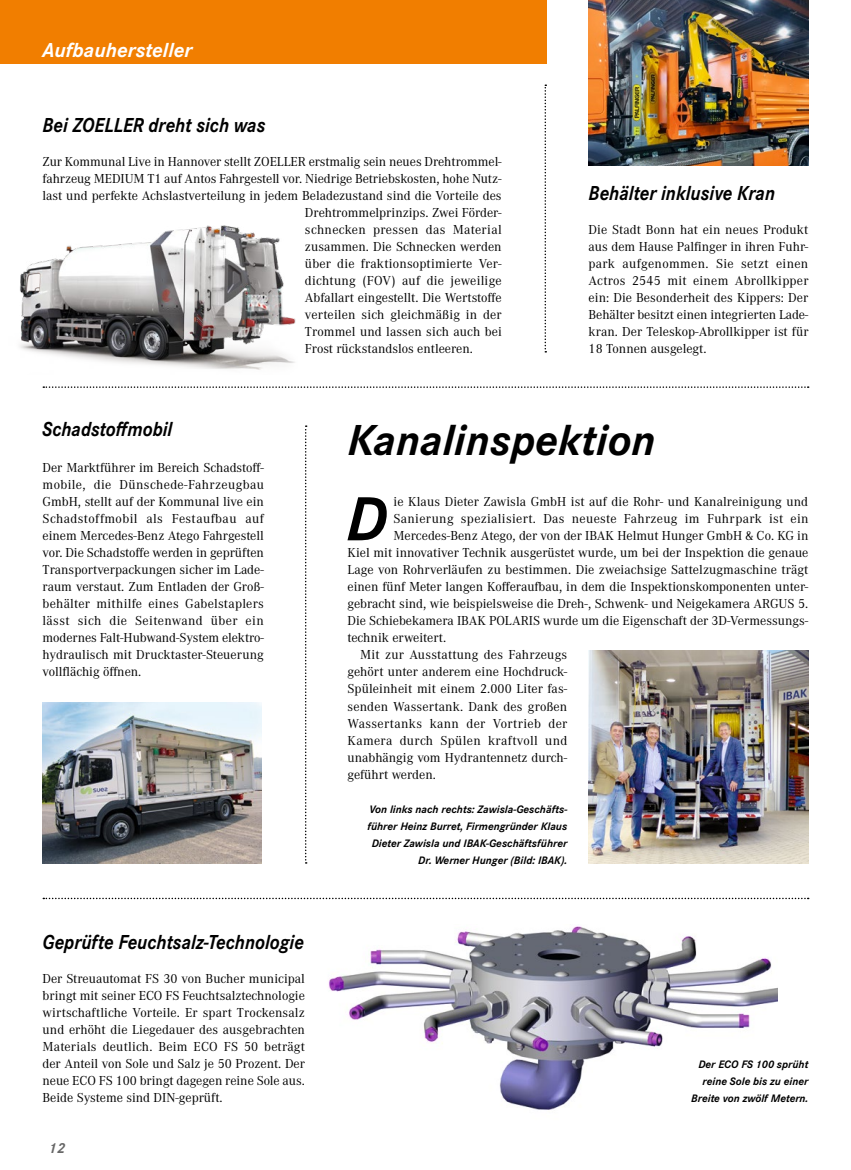
<style>
.page{position:relative;width:851px;height:1170px;background:#fff}
.page>*{position:absolute;margin:0;border:0;box-sizing:border-box;transform-origin:0 0}
.Grundtext_Inital{font:italic 700 64.5px "Corporate S";color:#000}
.Titel_42pt{font:italic 700 45px "Corporate S";color:#000}
.Titel_14pt{font:italic 700 21px "Corporate S";color:#000;scale:.9 1}
.Rubrik_Special{font:italic 700 21px "Corporate S";color:#fff}
.NoXML_Seitenzahl{font:italic 700 15px "Corporate S";color:#676767}
.Grundtext_ohne_Einzu{font:13.5px/17px "Corporate A";color:#000;text-align:justify}
.Grundtext_Inital-2{font:13.5px "Corporate A";color:#000}
.Grundtext_mit_Einzug{font:13.5px/17px "Corporate A";color:#000;text-align:justify}
.Grundtext_Inital-3{font:13.5px "Corporate A";letter-spacing:.025em;color:#000}
.Grundtext_ohne_Einzu-2{font:13.5px "Corporate A";letter-spacing:.02em;color:#000}
.Grundtext_ohne_Einzu-3{font:13.5px "Corporate A";letter-spacing:.025em;color:#000}
.Bildunterschrift{font:italic 700 11.25px/17px "Corporate S";color:#000;text-align:right}
</style>
<div class="page">
<div style="left:0;top:0;width:546px;height:64px;background:#f17e00"></div>
<img style="left:328px;top:926px;width:449px;height:184px">
<img style="left:588px;top:0;width:220px;height:166px">
<svg style="left:43px;top:386px;width:765px;height:2px"></svg>
<svg style="left:43px;top:897px;width:765px;height:2px"></svg>
<svg style="left:544px;top:84px;width:2px;height:268px"></svg>
<svg style="left:305px;top:425px;width:1px;height:438px"></svg>
<img style="left:588px;top:651px;width:220px;height:212px">
<img style="left:43px;top:702px;width:219px;height:161px">
<img style="left:20px;top:225px;width:276px;height:145px">
<p class="Rubrik_Special" style="left:43px;top:36px;width:151px">Aufbauhersteller</p>
<p class="Titel_14pt" style="left:43px;top:111px;width:249px">Bei ZOELLER dreht sich was</p>
<p class="Grundtext_ohne_Einzu" style="left:43px;top:152px;width:460px">Zur Kommunal Live in Hannover stellt ZOELLER erstmalig sein neues Drehtrommel-</p>
<p class="Grundtext_ohne_Einzu" style="left:43px;top:169px;width:460px">fahrzeug MEDIUM T1 auf Antos Fahrgestell vor. Niedrige Betriebskosten, hohe Nutz-</p>
<p class="Grundtext_ohne_Einzu" style="left:43px;top:186px;width:460px">last und perfekte Achslastverteilung in jedem Beladezustand sind die Vorteile des</p>
<p class="Grundtext_ohne_Einzu" style="left:305px;top:203px;width:198px">Drehtrommelprinzips. Zwei Förder-</p>
<p class="Grundtext_ohne_Einzu-3" style="left:305px;top:220px;width:198px">schnecken pressen das Material</p>
<p class="Grundtext_ohne_Einzu" style="left:305px;top:237px;width:198px">zusammen. Die Schnecken werden</p>
<p class="Grundtext_ohne_Einzu" style="left:305px;top:254px;width:198px">über die fraktionsoptimierte Ver-</p>
<p class="Grundtext_ohne_Einzu-2" style="left:305px;top:271px;width:198px">dichtung (FOV) auf die jeweilige</p>
<p class="Grundtext_ohne_Einzu" style="left:305px;top:288px;width:198px">Abfallart eingestellt. Die Wertstoffe</p>
<p class="Grundtext_ohne_Einzu" style="left:305px;top:305px;width:198px">verteilen sich gleichmäßig in der</p>
<p class="Grundtext_ohne_Einzu" style="left:305px;top:322px;width:198px">Trommel und lassen sich auch bei</p>
<p class="Grundtext_ohne_Einzu" style="left:305px;top:339px;width:169px">Frost rückstandslos entleeren.</p>
<p class="Titel_14pt" style="left:588px;top:179px;width:209px">Behälter inklusive Kran</p>
<p class="Grundtext_ohne_Einzu" style="left:588px;top:220px;width:221px">Die Stadt Bonn hat ein neues Produkt aus dem Hause Palfinger in ihren Fuhr&shy;park aufgenommen. Sie setzt einen Actros 2545 mit einem Abrollkipper ein: Die Besonderheit des Kippers: Der Behälter besitzt einen integrierten Lade&shy;kran. Der Teleskop-Abrollkipper ist für 18 Tonnen ausgelegt.</p>
<p class="Titel_14pt" style="left:43px;top:415px;width:146px">Schadstoffmobil</p>
<p class="Grundtext_ohne_Einzu" style="left:43px;top:459px;width:223px">Der Marktführer im Bereich Schadstoff&shy;mobile, die Dünschede-Fahrzeugbau GmbH, stellt auf der Kommunal live ein Schadstoffmobil als Festaufbau auf einem Mercedes-Benz Atego Fahrgestell vor. Die Schadstoffe werden in geprüften Transportverpackungen sicher im Lade&shy;raum verstaut. Zum Entladen der Groß&shy;behälter mithilfe eines Gabelstaplers lässt sich die Seitenwand über ein modernes Falt-Hubwand-System elektro&shy;hydraulisch mit Drucktaster-Steuerung vollflächig öffnen.</p>
<p class="Titel_14pt" style="left:43px;top:927px;width:292px">Geprüfte Feuchtsalz-Technologie</p>
<p class="Grundtext_ohne_Einzu" style="left:43px;top:969px;width:264px">Der Streuautomat FS 30 von Bucher municipal bringt mit seiner ECO FS Feuchtsalztechnologie wirtschaftliche Vorteile. Er spart Trockensalz und erhöht die Liegedauer des ausgebrachten Materials deutlich. Beim ECO FS 50 beträgt der Anteil von Sole und Salz je 50 Prozent. Der neue ECO FS 100 bringt dagegen reine Sole aus.<br>Beide Systeme sind DIN-geprüft.</p>
<p class="NoXML_Seitenzahl" style="left:49px;top:1137px;width:18px">12</p>
<p class="Titel_42pt" style="left:347px;top:410px;width:310px">Kanalinspektion</p>
<p class="Grundtext_Inital" style="left:346px;top:476px;width:43px">D</p>
<p class="Grundtext_Inital-2" style="left:393px;top:492px;width:416px">ie Klaus Dieter Zawisla GmbH ist auf die Rohr- und Kanalreinigung und</p>
<p class="Grundtext_Inital-3" style="left:393px;top:509px;width:416px">Sanierung spezialisiert. Das neueste Fahrzeug im Fuhrpark ist ein</p>
<p class="Grundtext_Inital-2" style="left:393px;top:526px;width:416px">Mercedes-Benz Atego, der von der IBAK Helmut Hunger GmbH &amp; Co. KG in</p>
<p class="Grundtext_Inital-2" style="left:347px;top:543px;width:462px">Kiel mit innovativer Technik ausgerüstet wurde, um bei der Inspektion die genaue</p>
<p class="Grundtext_Inital-2" style="left:347px;top:560px;width:462px">Lage von Rohrverläufen zu bestimmen. Die zweiachsige Sattelzugmaschine trägt</p>
<p class="Grundtext_Inital-2" style="left:347px;top:577px;width:462px">einen fünf Meter langen Kofferaufbau, in dem die Inspektionskomponenten unter-</p>
<p class="Grundtext_Inital-2" style="left:347px;top:594px;width:462px">gebracht sind, wie beispielsweise die Dreh-, Schwenk- und Neigekamera ARGUS 5.</p>
<p class="Grundtext_Inital-2" style="left:347px;top:611px;width:462px">Die Schiebekamera IBAK POLARIS wurde um die Eigenschaft der 3D-Vermessungs-</p>
<p class="Grundtext_Inital-2" style="left:347px;top:629px;width:100px">technik erweitert.</p>
<p class="Grundtext_mit_Einzug" style="left:347px;top:646px;width:221px;text-indent:13px">Mit zur Ausstattung des Fahrzeugs gehört unter anderem eine Hochdruck-Spüleinheit mit einem 2.000 Liter fas&shy;senden Wassertank. Dank des großen Wassertanks kann der Vortrieb der Kamera durch Spülen kraftvoll und unabhängig vom Hydrantennetz durch&shy;geführt werden.</p>
<p class="Bildunterschrift" style="left:367px;top:800px;width:202px">Von links nach rechts: Zawisla-Geschäfts&shy;führer Heinz Burret, Firmengründer Klaus Dieter Zawisla und IBAK-Geschäftsführer Dr. Werner Hunger (Bild: IBAK).</p>
<p class="Bildunterschrift" style="left:691px;top:1055px;width:119px">Der ECO FS 100 sprüht reine Sole bis zu einer<br>Breite von zwölf Metern.</p>
</div>
